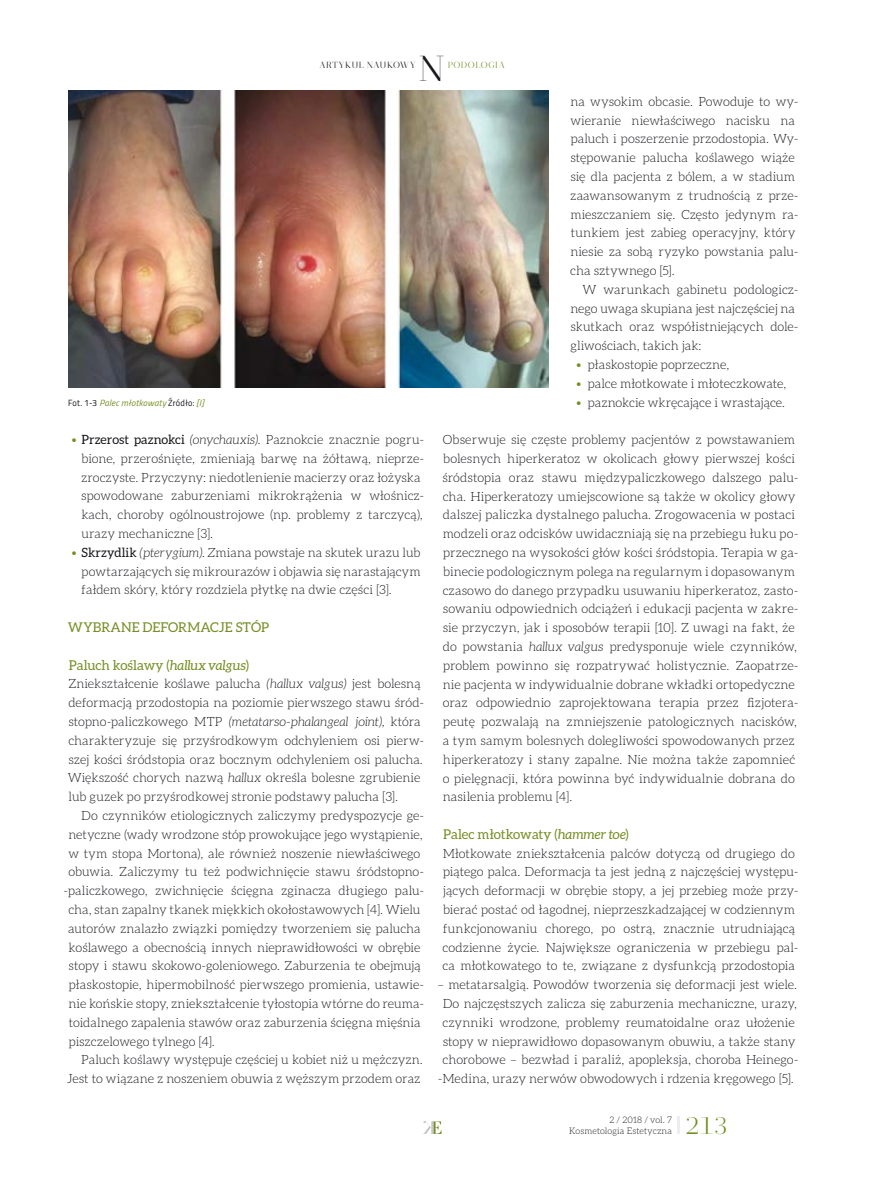
<style>
.page{position:relative;width:872px;height:1191px;background:#fff}
.page>*{position:absolute;margin:0;border:0;box-sizing:border-box;transform-origin:0 0}
.t1{font:300 36px "Prumo Display";color:#1a171c}
.t2{font:300 24px "Prumo Display";color:#748f23}
.t3{font:13.5px "Aleo";color:#748f23}
.t4{font:300 12.75px/18.8px "Aleo";color:#1a171c}
.t5{font:300 9px/10.5px "Aleo";letter-spacing:.01em;color:#1a171c;text-align:right}
.t6{font:italic 9px "Titillium";letter-spacing:.02em;color:#748f23}
.t7{font:300 9px "Prumo Display";letter-spacing:.075em;color:#1a171c}
.t8{font:300 9px "Prumo Display";letter-spacing:.06em;color:#748f23}
.s1{font-family:"Titillium Regular Upright";font-style:normal;color:#1a171c}
.s2{color:#748f23}
.s3{font-weight:400}
.s4{font-style:italic}
</style>
<div class="page">
<svg style="left:677px;top:1117px;width:2px;height:17px"></svg>
<svg style="left:423px;top:1121px;width:18px;height:13px"></svg>
<img style="left:68px;top:90px;width:481px;height:297px">
<p class="t7" style="left:319px;top:60px;width:98px">ARTYKUŁ NAUKOWY</p>
<h1 class="t1" style="left:419px;top:47px;width:27px">N</h1>
<p class="t8" style="left:448px;top:60px;width:58px">PODOLOGIA</p>
<p class="t6" style="left:68px;top:396px;width:137px"><span class="s1">Fot. 1-3</span> Palec młotkowaty <span class="s1">Źródło:</span> [I]</p>
<p class="t4" style="left:81px;top:431px;width:344px;text-indent:-10px"><span class="s2">•</span> <span class="s3">Przerost paznokci</span> <span class="s4">(onychauxis).</span> Paznokcie znacznie pogru&shy;bione, przerośnięte, zmieniają barwę na żółtawą, nieprze&shy;zroczyste. Przyczyny: niedotlenienie macierzy oraz łożyska spowodowane zaburzeniami mikrokrążenia w włośnicz&shy;kach, choroby ogólnoustrojowe (np. problemy z tarczycą), urazy mechaniczne [3].</p>
<p class="t4" style="left:81px;top:544px;width:341px;text-align:justify;text-indent:-10px"><span class="s2">•</span> <span class="s3">Skrzydlik</span> <span class="s4">(pterygium). Z</span>miana powstaje na skutek urazu lub powtarzających się mikrourazów i objawia się narastającym fałdem skóry, który rozdziela płytkę na dwie części [3].</p>
<p class="t3" style="left:68px;top:619px;width:203px">WYBRANE DEFORMACJE STÓP</p>
<p class="t3" style="left:69px;top:657px;width:182px">Paluch koślawy (<span class="s4">hallux valgus</span>)</p>
<p class="t4" style="left:68px;top:675px;width:358px">Zniekształcenie koślawe palucha <span class="s4">(hallux valgus)</span> jest bolesną deformacją przodostopia na poziomie pierwszego stawu śród&shy;stopno-paliczkowego MTP <span class="s4">(metatarso-phalangeal joint),</span> która charakteryzuje się przyśrodkowym odchyleniem osi pierw&shy;szej kości śródstopia oraz bocznym odchyleniem osi palucha.<br>Większość chorych nazwą <span class="s4">hallux</span> określa bolesne zgrubienie lub guzek po przyśrodkowej stronie podstawy palucha [3].</p>
<p class="t4" style="left:81px;top:807px;width:344px">Do czynników etiologicznych zaliczymy predyspozycje ge-</p>
<p class="t4" style="left:68px;top:826px;width:356px">netyczne (wady wrodzone stóp prowokujące jego wystąpienie,</p>
<p class="t4" style="left:68px;top:844px;width:353px">w tym stopa Mortona), ale również noszenie niewłaściwego</p>
<p class="t4" style="left:68px;top:863px;width:357px">obuwia. Zaliczymy tu też podwichnięcie stawu śródstopno-</p>
<p class="t4" style="left:64px;top:882px;width:362px">-paliczkowego, zwichnięcie ścięgna zginacza długiego palu-</p>
<p class="t4" style="left:68px;top:901px;width:354px">cha, stan zapalny tkanek miękkich okołostawowych [4]. Wielu</p>
<p class="t4" style="left:68px;top:920px;width:354px">autorów znalazło związki pomiędzy tworzeniem się palucha</p>
<p class="t4" style="left:69px;top:938px;width:353px">koślawego a obecnością innych nieprawidłowości w obrębie</p>
<p class="t4" style="left:68px;top:957px;width:354px">stopy i stawu skokowo-goleniowego. Zaburzenia te obejmują</p>
<p class="t4" style="left:69px;top:976px;width:357px">płaskostopie, hipermobilność pierwszego promienia, ustawie-</p>
<p class="t4" style="left:68px;top:995px;width:357px">nie końskie stopy, zniekształcenie tyłostopia wtórne do reuma-</p>
<p class="t4" style="left:69px;top:1013px;width:353px">toidalnego zapalenia stawów oraz zaburzenia ścięgna mięśnia</p>
<p class="t4" style="left:69px;top:1032px;width:147px">piszczelowego tylnego [4].</p>
<p class="t4" style="left:81px;top:1051px;width:343px">Paluch koślawy występuje częściej u kobiet niż u mężczyzn.</p>
<p class="t4" style="left:67px;top:1070px;width:355px">Jest to wiązane z noszeniem obuwia z węższym przodem oraz</p>
<p class="t4" style="left:570px;top:93px;width:230px">na wysokim obcasie. Powoduje to wy&shy;wieranie niewłaściwego nacisku na paluch i poszerzenie przodostopia. Wy&shy;stępowanie palucha koślawego wiąże się dla pacjenta z bólem, a w stadium zaawansowanym z trudnością z prze&shy;mieszczaniem się. Często jedynym ra&shy;tunkiem jest zabieg operacyjny, który niesie za sobą ryzyko powstania palu&shy;cha sztywnego [5].</p>
<p class="t4" style="left:570px;top:281px;width:230px;text-indent:12px">W warunkach gabinetu podologicz&shy;nego uwaga skupiana jest najczęściej na skutkach oraz współistniejących dole&shy;gliwościach, takich jak:</p>
<p class="t4" style="left:576px;top:356px;width:155px"><span class="s2">•</span> płaskostopie poprzeczne,</p>
<p class="t4" style="left:576px;top:375px;width:212px"><span class="s2">•</span> palce młotkowate i młoteczkowate,</p>
<p class="t4" style="left:576px;top:394px;width:210px"><span class="s2">•</span> paznokcie wkręcające i wrastające.</p>
<p class="t4" style="left:442px;top:431px;width:358px">Obserwuje się częste problemy pacjentów z powstawaniem bolesnych hiperkeratoz w okolicach głowy pierwszej kości śródstopia oraz stawu międzypaliczkowego dalszego palu&shy;cha. Hiperkeratozy umiejscowione są także w okolicy głowy dalszej paliczka dystalnego palucha. Zrogowacenia w postaci modzeli oraz odcisków uwidaczniają się na przebiegu łuku po&shy;przecznego na wysokości głów kości śródstopia. Terapia w ga&shy;binecie podologicznym polega na regularnym i dopasowanym czasowo do danego przypadku usuwaniu hiperkeratoz, zasto&shy;sowaniu odpowiednich odciążeń i edukacji pacjenta w zakre&shy;sie przyczyn, jak i sposobów terapii [10]. Z uwagi na fakt, że do powstania <span class="s4">hallux valgus</span> predysponuje wiele czynników, problem powinno się rozpatrywać holistycznie. Zaopatrze&shy;nie pacjenta w indywidualnie dobrane wkładki ortopedyczne oraz odpowiednio zaprojektowana terapia przez fizjotera&shy;peutę pozwalają na zmniejszenie patologicznych nacisków, a tym samym bolesnych dolegliwości spowodowanych przez hiperkeratozy i stany zapalne. Nie można także zapomnieć o pielęgnacji, która powinna być indywidualnie dobrana do nasilenia problemu [4].</p>
<p class="t3" style="left:443px;top:826px;width:187px">Palec młotkowaty (<span class="s4">hammer toe</span>)</p>
<p class="t4" style="left:442px;top:844px;width:357px">Młotkowate zniekształcenia palców dotyczą od drugiego do piątego palca. Deformacja ta jest jedną z najczęściej występu&shy;jących deformacji w obrębie stopy, a jej przebieg może przy&shy;bierać postać od łagodnej, nieprzeszkadzającej w codziennym funkcjonowaniu chorego, po ostrą, znacznie utrudniającą codzienne życie. Największe ograniczenia w przebiegu pal&shy;ca młotkowatego to te, związane z dysfunkcją przodostopia</p>
<p class="t4" style="left:437px;top:976px;width:362px;text-align:center">– metatarsalgią. Powodów tworzenia się deformacji jest wiele.<br>Do najczęstszych zalicza się zaburzenia mechaniczne, urazy, czynniki wrodzone, problemy reumatoidalne oraz ułożenie stopy w nieprawidłowo dopasowanym obuwiu, a także stany chorobowe – bezwład i paraliż, apopleksja, choroba Heinego--Medina, urazy nerwów obwodowych i rdzenia kręgowego [5].</p>
<p class="t5" style="left:569px;top:1115px;width:104px">2 / 2018 / vol. 7<br>Kosmetologia Estetyczna</p>
<h2 class="t2" style="left:685px;top:1111px;width:45px">213</h2>
</div>
